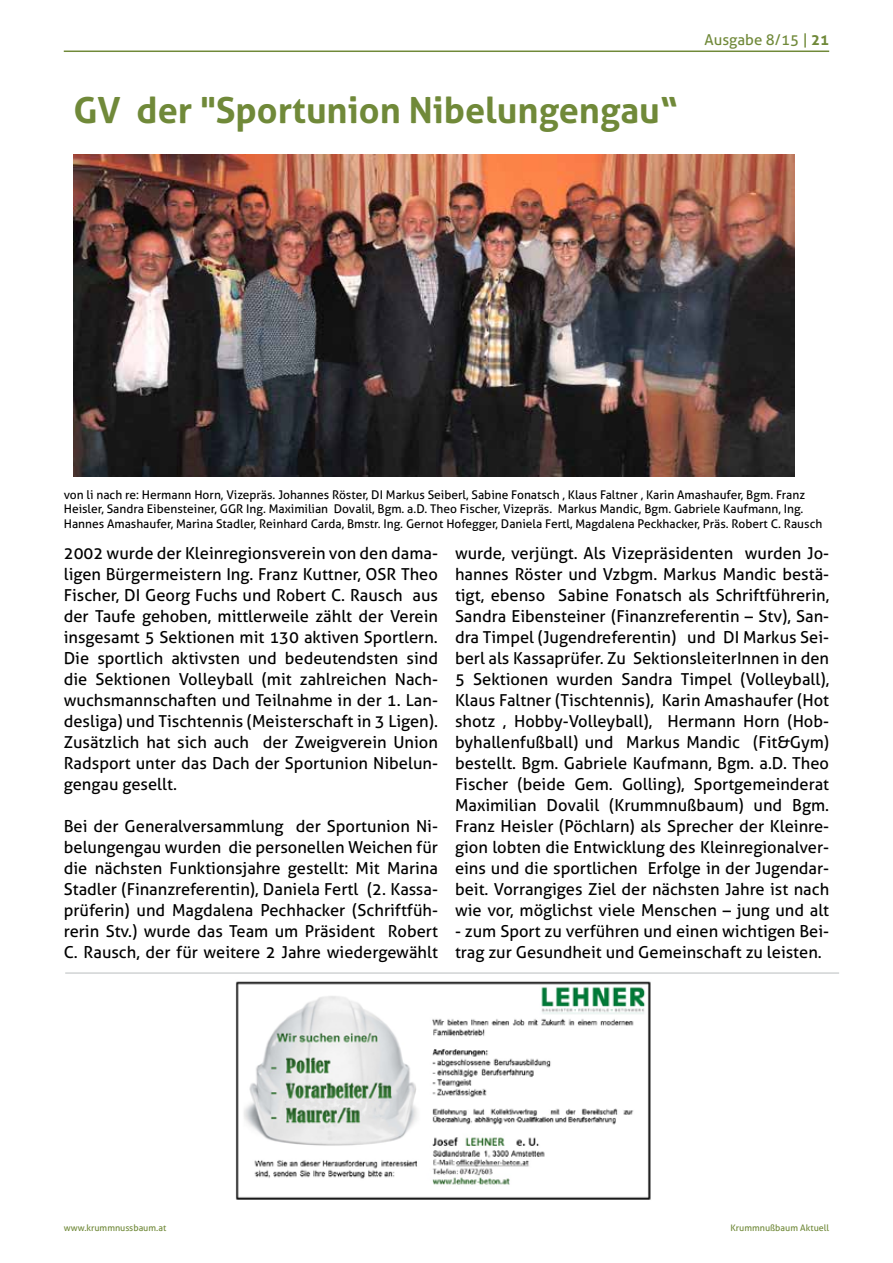
<style>
.page{position:relative;width:893px;height:1263px;background:#fff}
.page>*{position:absolute;margin:0;border:0;box-sizing:border-box;transform-origin:0 0}
.t1{font:700 36px "Aller";color:#708939}
.t2{font:16.5px/21px "Aller";color:#000;text-align:justify}
.t3{font:15px "Aller";color:#708939}
.t4{font:12px/14.4px "Aller";color:#000}
.t5{font:9px "Aller";color:#708939}
.s1{font-weight:700}
</style>
<div class="page">
<hr style="left:64px;top:51px;width:765px;height:1px;background:#708939">
<hr style="left:65px;top:972px;width:774px;height:2px;background:#d1d3d4">
<img style="left:73px;top:155px;width:721px;height:321px">
<img style="left:235px;top:981px;width:416px;height:219px">
<h1 class="t1" style="left:73px;top:88px;width:606px">GV der "Sportunion Nibelungengau“</h1>
<p class="t3" style="left:704px;top:31px;width:126px">Ausgabe 8/15 | <span class="s1">21</span></p>
<p class="t4" style="left:64px;top:487px;width:760px">von li nach re: Hermann Horn, Vizepräs. Johannes Röster, DI Markus Seiberl, Sabine Fonatsch , Klaus Faltner , Karin Amashaufer, Bgm. Franz<br>Heisler, Sandra Eibensteiner, GGR Ing. Maximilian Dovalil, Bgm. a.D. Theo Fischer, Vizepräs. Markus Mandic, Bgm. Gabriele Kaufmann, Ing.<br>Hannes Amashaufer, Marina Stadler, Reinhard Carda, Bmstr. Ing. Gernot Hofegger, Daniela Fertl, Magdalena Peckhacker, Präs. Robert C. Rausch</p>
<p class="t2" style="left:64px;top:543px;width:376px">2002 wurde der Kleinregionsverein von den dama&shy;ligen Bürgermeistern Ing. Franz Kuttner, OSR Theo Fischer, DI Georg Fuchs und Robert C. Rausch aus der Taufe gehoben, mittlerweile zählt der Verein insgesamt 5 Sektionen mit 130 aktiven Sportlern.<br>Die sportlich aktivsten und bedeutendsten sind die Sektionen Volleyball (mit zahlreichen Nach&shy;wuchsmannschaften und Teilnahme in der 1. Lan&shy;desliga) und Tischtennis (Meisterschaft in 3 Ligen).<br>Zusätzlich hat sich auch der Zweigverein Union Radsport unter das Dach der Sportunion Nibelun&shy;gengau gesellt.</p>
<p class="t2" style="left:64px;top:816px;width:376px">Bei der Generalversammlung der Sportunion Ni&shy;belungengau wurden die personellen Weichen für die nächsten Funktionsjahre gestellt: Mit Marina Stadler (Finanzreferentin), Daniela Fertl (2. Kassa&shy;prüferin) und Magdalena Pechhacker (Schriftfüh&shy;rerin Stv.) wurde das Team um Präsident Robert C. Rausch, der für weitere 2 Jahre wiedergewählt</p>
<p class="t2" style="left:455px;top:543px;width:376px">wurde, verjüngt. Als Vizepräsidenten wurden Jo&shy;hannes Röster und Vzbgm. Markus Mandic bestä&shy;tigt, ebenso Sabine Fonatsch als Schriftführerin, Sandra Eibensteiner (Finanzreferentin – Stv), San&shy;dra Timpel (Jugendreferentin) und DI Markus Sei&shy;berl als Kassaprüfer. Zu SektionsleiterInnen in den 5 Sektionen wurden Sandra Timpel (Volleyball), Klaus Faltner (Tischtennis), Karin Amashaufer (Hot shotz , Hobby-Volleyball), Hermann Horn (Hob&shy;byhallenfußball) und Markus Mandic (Fit&amp;Gym) bestellt. Bgm. Gabriele Kaufmann, Bgm. a.D. Theo Fischer (beide Gem. Golling), Sportgemeinderat Maximilian Dovalil (Krummnußbaum) und Bgm.<br>Franz Heisler (Pöchlarn) als Sprecher der Kleinre&shy;gion lobten die Entwicklung des Kleinregionalver&shy;eins und die sportlichen Erfolge in der Jugendar&shy;beit. Vorrangiges Ziel der nächsten Jahre ist nach wie vor, möglichst viele Menschen – jung und alt</p>
<p class="t2" style="left:455px;top:921px;width:376px">- zum Sport zu verführen und einen wichtigen Bei&shy;trag zur Gesundheit und Gemeinschaft zu leisten.</p>
<p class="t5" style="left:64px;top:1222px;width:104px">www.krummnussbaum.at</p>
<p class="t5" style="left:730px;top:1222px;width:100px">Krummnußbaum Aktuell</p>
</div>
